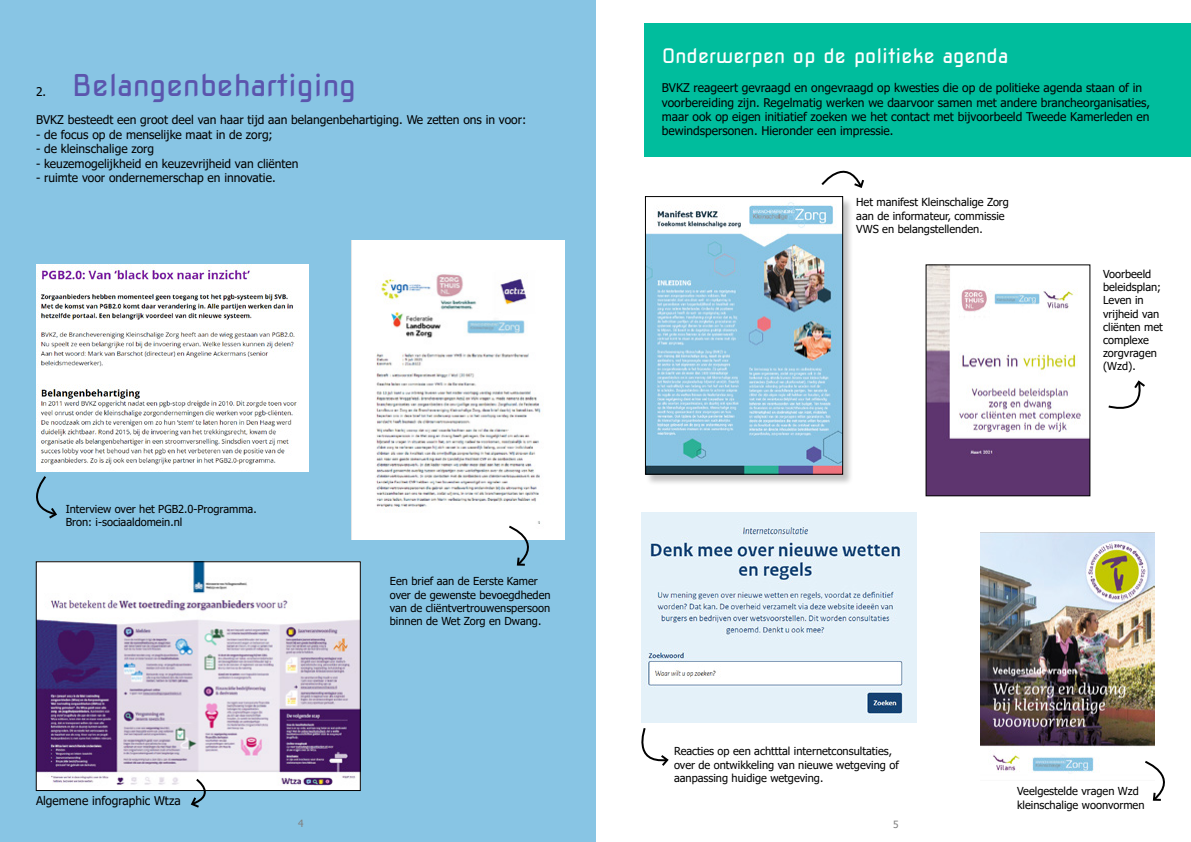
<style>
.page{position:relative;width:1191px;height:842px;background:#fff}
.page>*{position:absolute;margin:0;border:0;box-sizing:border-box;transform-origin:0 0}
.t1{font:30px "Nova Square";color:#5b55ad}
.t2{font:20px "Nova Square";color:#fff}
.t3{font:12px/14.4px "Tahoma";color:#000}
.t4{font:11px/13.2px "Tahoma";color:#000}
.t5{font:10px "Tahoma";color:#808080}
</style>
<div class="page">
<div style="left:0;top:0;width:595px;height:842px;background:#88c5e4"></div>
<div style="left:644px;top:23px;width:547px;height:134px;background:#00bd9d"></div>
<div style="left:646px;top:198px;width:208px;height:288px;background:#000;opacity:.25"></div>
<img style="left:647px;top:198px;width:193px;height:274px">
<div style="left:645px;top:196px;width:197px;height:278px;border:1px solid #000"></div>
<svg style="left:821px;top:170px;width:43px;height:18px"></svg>
<img style="left:38px;top:563px;width:320px;height:226px">
<div style="left:36px;top:561px;width:324px;height:230px;border:1px solid #000"></div>
<img style="left:928px;top:267px;width:160px;height:227px">
<div style="left:926px;top:265px;width:164px;height:231px;border:1px solid #000"></div>
<img style="left:980px;top:533px;width:175px;height:240px">
<img style="left:351px;top:241px;width:213px;height:299px">
<img style="left:641px;top:512px;width:275px;height:211px">
<img style="left:36px;top:264px;width:272px;height:208px">
<svg style="left:507px;top:525px;width:37px;height:41px"></svg>
<svg style="left:641px;top:728px;width:28px;height:38px"></svg>
<svg style="left:36px;top:476px;width:21px;height:43px"></svg>
<svg style="left:1143px;top:760px;width:22px;height:41px"></svg>
<svg style="left:189px;top:778px;width:29px;height:30px"></svg>
<svg style="left:1108px;top:380px;width:37px;height:29px"></svg>
<h1 class="t1" style="left:72px;top:67px;width:286px">Belangenbehartiging</h1>
<p class="t3" style="left:36px;top:113px;width:492px">BVKZ besteedt een groot deel van haar tijd aan belangenbehartiging. We zetten ons in voor:</p>
<p class="t3" style="left:36px;top:128px;width:238px">- de focus op de menselijke maat in de zorg;</p>
<p class="t3" style="left:36px;top:142px;width:120px">- de kleinschalige zorg</p>
<p class="t3" style="left:36px;top:157px;width:264px">- keuzemogelijkheid en keuzevrijheid van cliënten</p>
<p class="t3" style="left:36px;top:171px;width:241px">- ruimte voor ondernemerschap en innovatie.</p>
<p class="t3" style="left:36px;top:85px;width:12px">2.</p>
<p class="t4" style="left:66px;top:503px;width:192px">Interview over het PGB2.0-Programma.<br>Bron: i-sociaaldomein.nl</p>
<p class="t4" style="left:390px;top:575px;width:162px">Een brief aan de Eerste Kamer over de gewenste bevoegdheden van de cliëntvertrouwenspersoon binnen de Wet Zorg en Dwang.</p>
<h2 class="t2" style="left:662px;top:44px;width:348px">Onderwerpen op de politieke agenda</h2>
<p class="t3" style="left:662px;top:81px;width:490px">BVKZ reageert gevraagd en ongevraagd op kwesties die op de politieke agenda staan of in voorbereiding zijn. Regelmatig werken we daarvoor samen met andere brancheorganisaties, maar ook op eigen initiatief zoeken we het contact met bijvoorbeeld Tweede Kamerleden en bewindspersonen. Hieronder een impressie.</p>
<p class="t4" style="left:856px;top:196px;width:154px">Het manifest Kleinschalige Zorg aan de informateur, commissie<br>VWS en belangstellenden.</p>
<p class="t4" style="left:1103px;top:268px;width:61px">Voorbeeld beleidsplan;<br>Leven in vrijheid van cliënten met complexe zorgvragen (Wzd).</p>
<p class="t4" style="left:674px;top:745px;width:226px">Reacties op een achtttal internetconsultaties, over de ontwikkeling van nieuwe wetgeving of aanpassing huidige wetgeving.</p>
<p class="t4" style="left:1017px;top:785px;width:123px">Veelgestelde vragen Wzd</p>
<p class="t3" style="left:36px;top:794px;width:146px">Algemene infographic Wtza</p>
<p class="t4" style="left:1017px;top:799px;width:129px">kleinschalige woonvormen</p>
<p class="t5" style="left:298px;top:817px;width:7px">4</p>
<p class="t5" style="left:893px;top:817px;width:7px">5</p>
</div>
